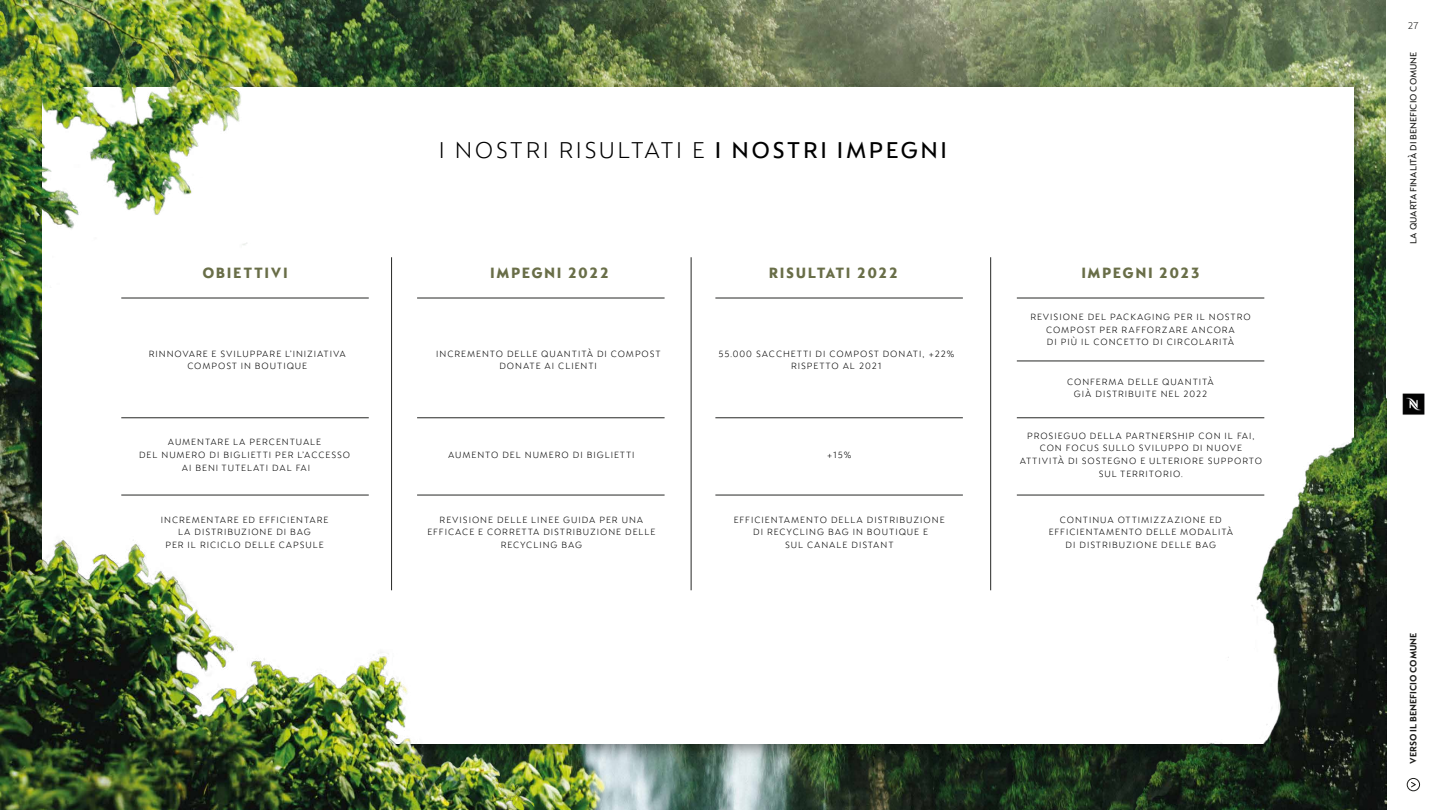
<style>
.page{position:relative;width:1440px;height:810px;background:#fff}
.page>*{position:absolute;margin:0;border:0;box-sizing:border-box;transform-origin:0 0}
.t1{font:300 24.75px "Nespresso Lucas";letter-spacing:.1em;color:#000}
.t2{font:15.75px "Nespresso Lucas Xtra Bd";letter-spacing:.1em;color:#696e48}
.t3{font:300 10.5px "Nespresso Lucas";color:#1d1d1b}
.t4{font:300 9.75px/12.8px "Nespresso Lucas";letter-spacing:.1em;color:#000;text-align:center}
.t5{font:500 9.75px "Nespresso Lucas";color:#1d1d1b}
.t6{font:700 9.75px "Nespresso Lucas";color:#1d1d1b}
.s1{font-weight:500}
</style>
<div class="page">
<img style="left:0;top:0;width:1386px;height:810px">
<img style="left:1402px;top:393px;width:23px;height:22px">
<div style="left:1407px;top:778px;width:13px;height:13px;border:1px solid #1d1d1b;border-radius:50%"></div>
<svg style="left:1411px;top:782px;width:5px;height:6px"></svg>
<img style="left:25px;top:70px;width:1352px;height:698px">
<div style="left:42px;top:87px;width:1311px;height:657px;background:#fff"></div>
<hr style="left:391px;top:257px;width:1px;height:333px;background:#272826">
<hr style="left:691px;top:257px;width:1px;height:333px;background:#272826">
<hr style="left:990px;top:257px;width:1px;height:333px;background:#272826">
<hr style="left:417px;top:298px;width:248px;height:1px;background:#272826">
<hr style="left:417px;top:417px;width:248px;height:1px;background:#272826">
<hr style="left:715px;top:298px;width:248px;height:1px;background:#272826">
<hr style="left:715px;top:417px;width:248px;height:1px;background:#272826">
<hr style="left:417px;top:495px;width:248px;height:1px;background:#272826">
<hr style="left:715px;top:495px;width:248px;height:1px;background:#272826">
<hr style="left:121px;top:298px;width:248px;height:1px;background:#272826">
<hr style="left:121px;top:417px;width:248px;height:1px;background:#272826">
<hr style="left:121px;top:495px;width:248px;height:1px;background:#272826">
<hr style="left:1017px;top:298px;width:247px;height:1px;background:#272826">
<hr style="left:1017px;top:417px;width:247px;height:1px;background:#272826">
<hr style="left:1017px;top:361px;width:247px;height:1px;background:#272826">
<hr style="left:1017px;top:495px;width:247px;height:1px;background:#272826">
<img style="left:0;top:0;width:257px;height:288px">
<img style="left:0;top:532px;width:541px;height:278px">
<img style="left:1134px;top:397px;width:253px;height:413px">
<img style="left:1028px;top:0;width:358px;height:8px">
<h1 class="t1" style="left:439px;top:136px;width:510px">I NOSTRI RISULTATI E <span class="s1">I NOSTRI IMPEGNI</span></h1>
<h2 class="t2" style="left:202px;top:264px;width:87px">OBIETTIVI</h2>
<h2 class="t2" style="left:490px;top:264px;width:120px">IMPEGNI 2022</h2>
<h2 class="t2" style="left:769px;top:264px;width:131px">RISULTATI 2022</h2>
<h2 class="t2" style="left:1081px;top:264px;width:120px">IMPEGNI 2023</h2>
<p class="t4" style="left:149px;top:347px;width:199px">RINNOVARE E SVILUPPARE L’INIZIATIVA<br>COMPOST IN BOUTIQUE</p>
<p class="t4" style="left:436px;top:347px;width:226px">INCREMENTO DELLE QUANTITÀ DI COMPOST<br>DONATE AI CLIENTI</p>
<p class="t4" style="left:719px;top:347px;width:237px">55.000 SACCHETTI DI COMPOST DONATI, +22%<br>RISPETTO AL 2021</p>
<p class="t4" style="left:1030px;top:310px;width:222px">REVISIONE DEL PACKAGING PER IL NOSTRO<br>COMPOST PER RAFFORZARE ANCORA<br>DI PIÙ IL CONCETTO DI CIRCOLARITÀ</p>
<p class="t4" style="left:1067px;top:375px;width:148px">CONFERMA DELLE QUANTITÀ<br>GIÀ DISTRIBUITE NEL 2022</p>
<p class="t4" style="left:139px;top:435px;width:213px">AUMENTARE LA PERCENTUALE<br>DEL NUMERO DI BIGLIETTI PER L’ACCESSO<br>AI BENI TUTELATI DAL FAI</p>
<p class="t4" style="left:1020px;top:429px;width:244px">PROSIEGUO DELLA PARTNERSHIP CON IL FAI, CON FOCUS SULLO SVILUPPO DI NUOVE ATTIVITÀ DI SOSTEGNO E ULTERIORE SUPPORTO SUL TERRITORIO.</p>
<p class="t4" style="left:448px;top:448px;width:188px">AUMENTO DEL NUMERO DI BIGLIETTI</p>
<p class="t4" style="left:827px;top:448px;width:26px">+15%</p>
<p class="t4" style="left:161px;top:513px;width:169px">INCREMENTARE ED EFFICIENTARE<br>LA DISTRIBUZIONE DI BAG<br>PER IL RICICLO DELLE CAPSULE</p>
<p class="t4" style="left:1049px;top:513px;width:186px">CONTINUA OTTIMIZZAZIONE ED<br>EFFICIENTAMENTO DELLE MODALITÀ<br>DI DISTRIBUZIONE DELLE BAG</p>
<p class="t4" style="left:427px;top:513px;width:230px">REVISIONE DELLE LINEE GUIDA PER UNA<br>EFFICACE E CORRETTA DISTRIBUZIONE DELLE<br>RECYCLING BAG</p>
<p class="t4" style="left:734px;top:513px;width:212px">EFFICIENTAMENTO DELLA DISTRIBUZIONE<br>DI RECYCLING BAG IN BOUTIQUE E<br>SUL CANALE DISTANT</p>
<p class="t3" style="left:1408px;top:20px;width:12px">27</p>
<p class="t5" style="left:1408px;top:244px;width:193px;rotate:-90deg">LA QUARTA FINALITÀ DI BENEFICIO COMUNE</p>
<p class="t6" style="left:1408px;top:764px;width:133px;rotate:-90deg">VERSO IL BENEFICIO COMUNE</p>
</div>
